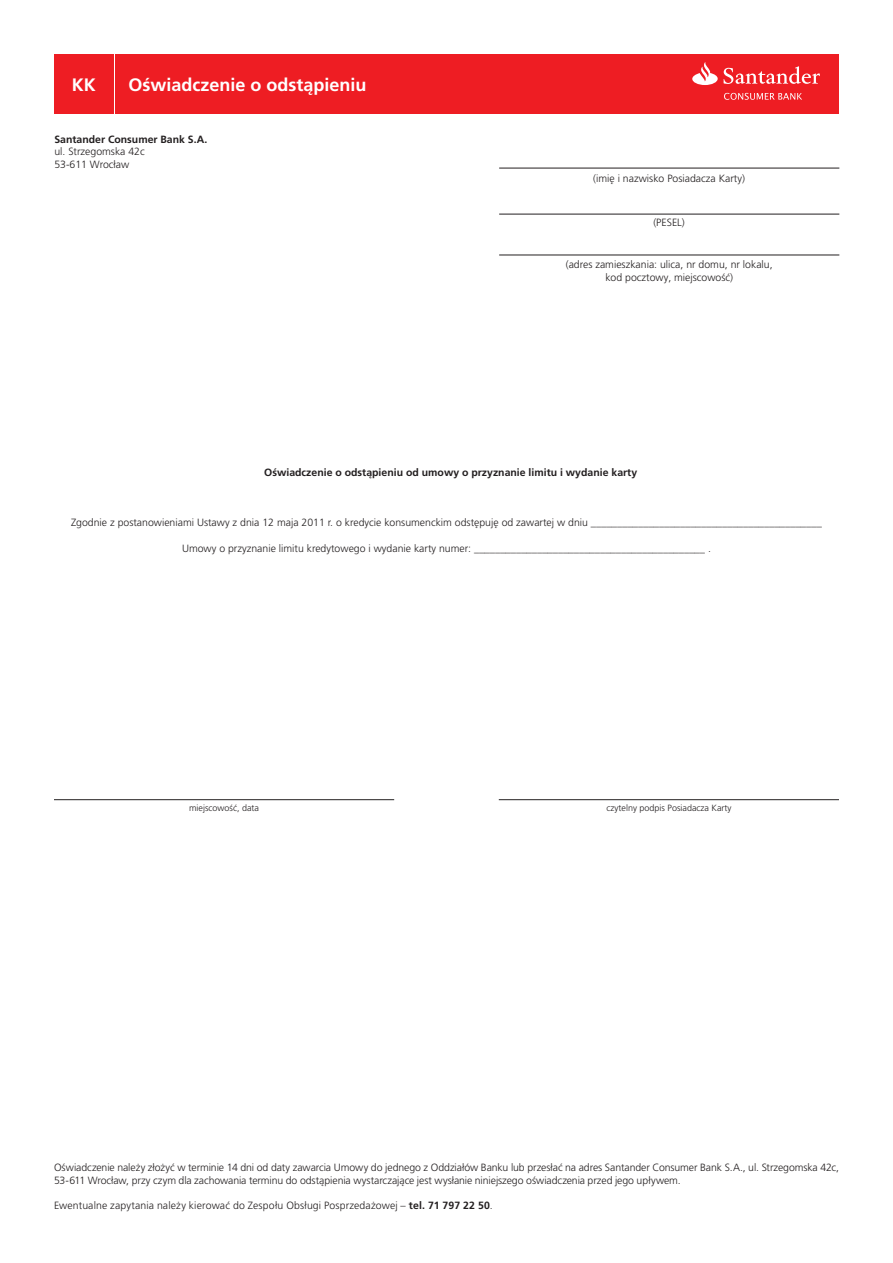
<style>
.page{position:relative;width:893px;height:1263px;background:#fff}
.page>*{position:absolute;margin:0;border:0;box-sizing:border-box;transform-origin:0 0}
.t1{font:700 18px "Frutiger LT Pro";color:#fff}
.t2{font:300 10.5px/12.6px "Frutiger LT Pro";color:#231f20}
.t3{font:700 10.5px "Frutiger LT Pro";color:#231f20}
.t4{font:300 9px "Frutiger LT Pro";color:#231f20}
.s1{font-weight:700}
</style>
<div class="page">
<div style="left:54px;top:54px;width:60px;height:60px;background:#ee1d23"></div>
<div style="left:116px;top:54px;width:723px;height:60px;background:#ee1d23"></div>
<hr style="left:499px;top:168px;width:340px;height:1px;background:#231f20">
<hr style="left:499px;top:214px;width:340px;height:1px;background:#231f20">
<hr style="left:499px;top:255px;width:340px;height:1px;background:#231f20">
<hr style="left:54px;top:799px;width:340px;height:1px;background:#231f20">
<hr style="left:499px;top:799px;width:340px;height:1px;background:#231f20">
<svg style="left:692px;top:62px;width:26px;height:23px"></svg>
<svg style="left:724px;top:66px;width:96px;height:18px"></svg>
<svg style="left:724px;top:93px;width:78px;height:7px"></svg>
<h1 class="t1" style="left:72px;top:74px;width:26px">KK</h1>
<h1 class="t1" style="left:128px;top:74px;width:240px">Oświadczenie o odstąpieniu</h1>
<p class="t3" style="left:54px;top:133px;width:154px">Santander Consumer Bank S.A.</p>
<p class="t2" style="left:54px;top:145px;width:92px">ul. Strzegomska 42c<br>53-611 Wrocław</p>
<p class="t2" style="left:593px;top:172px;width:153px">(imię i nazwisko Posiadacza Karty)</p>
<p class="t2" style="left:653px;top:216px;width:33px">(PESEL)</p>
<p class="t2" style="left:566px;top:258px;width:208px;text-align:center">(adres zamieszkania: ulica, nr domu, nr lokalu, kod pocztowy, miejscowość)</p>
<p class="t3" style="left:264px;top:466px;width:374px">Oświadczenie o odstąpieniu od umowy o przyznanie limitu i wydanie karty</p>
<p class="t2" style="left:71px;top:516px;width:752px">Zgodnie z postanowieniami Ustawy z dnia 12 maja 2011 r. o kredycie konsumenckim odstępuję od zawartej w dniu ____________________________________________</p>
<p class="t2" style="left:182px;top:542px;width:530px">Umowy o przyznanie limitu kredytowego i wydanie karty numer: ____________________________________________ .</p>
<p class="t4" style="left:189px;top:802px;width:72px">miejscowość, data</p>
<p class="t4" style="left:607px;top:803px;width:126px">czytelny podpis Posiadacza Karty</p>
<p class="t2" style="left:54px;top:1161px;width:786px">Oświadczenie należy złożyć w terminie 14 dni od daty zawarcia Umowy do jednego z Oddziałów Banku lub przesłać na adres Santander Consumer Bank S.A., ul. Strzegomska 42c,<br>53-611 Wrocław, przy czym dla zachowania terminu do odstąpienia wystarczające jest wysłanie niniejszego oświadczenia przed jego upływem.</p>
<p class="t2" style="left:54px;top:1199px;width:440px">Ewentualne zapytania należy kierować do Zespołu Obsługi Posprzedażowej – <span class="s1">tel. 71 797 22 50</span>.</p>
</div>
